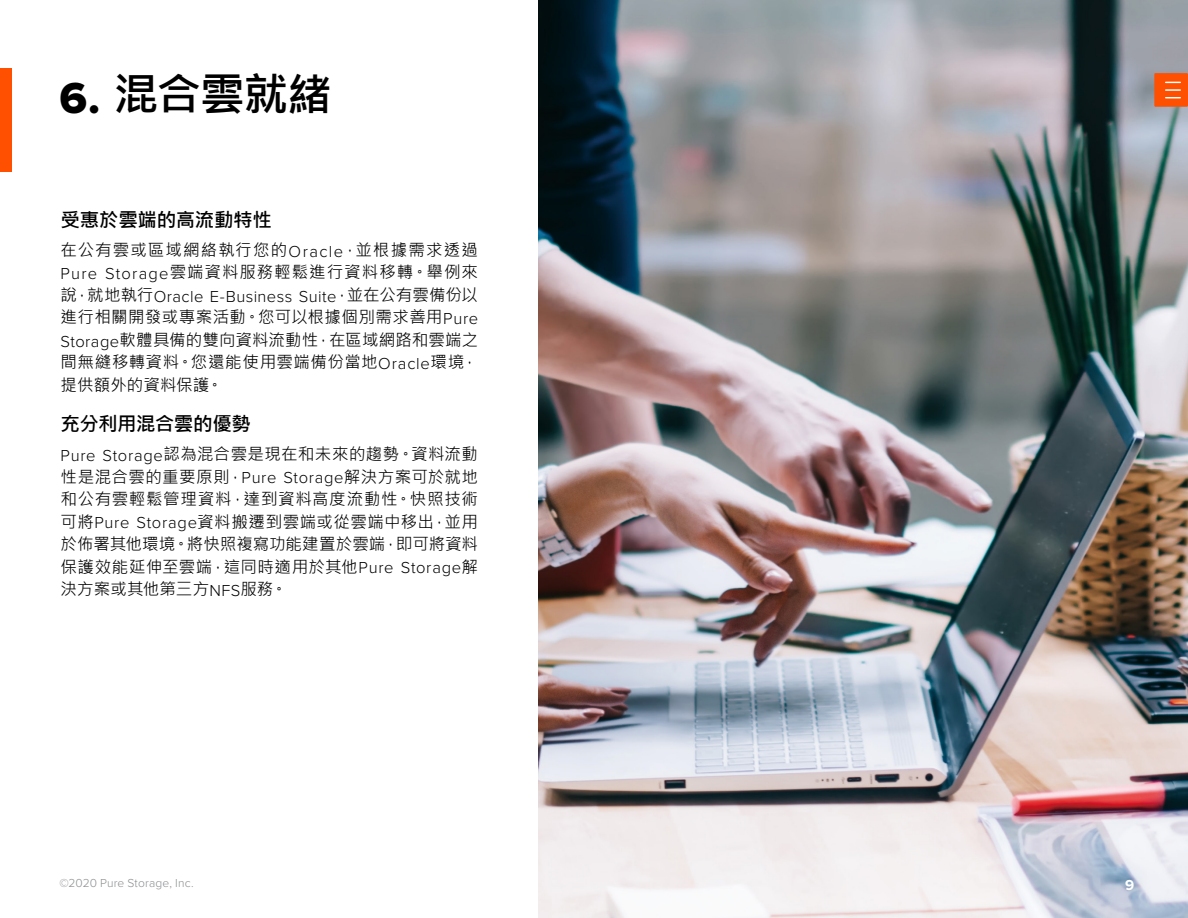
<style>
.page{position:relative;width:1188px;height:918px;background:#fff}
.page>*{position:absolute;margin:0;border:0;box-sizing:border-box;transform-origin:0 0}
.Heading_2{font:700 45px "Microsoft Jheng Hei";letter-spacing:-.03em;color:#000}
.Heading_3{font:700 19.5px "Microsoft Jheng Hei";letter-spacing:-.02em;color:#000}
.Body_text_11pt{font:16.5px/22.5px "Microsoft Jheng Hei";letter-spacing:.01em;color:#000;text-align:justify}
.t1{font:700 15px "Proxima Nova";color:#fff}
.t2{font:300 12px "Proxima Nova";letter-spacing:.015em;color:#8b8d90}
.s1{font-family:"Proxima Nova Extrabld";font-weight:400}
.s2{font-family:"Proxima Nova";font-weight:300}
</style>
<div class="page">
<img style="left:538px;top:0;width:650px;height:918px">
<div style="left:0;top:68px;width:12px;height:104px;background:#fe5000"></div>
<div style="left:1154px;top:73px;width:34px;height:34px;background:#fe5000"></div>
<svg style="left:1166px;top:82px;width:14px;height:1px"></svg>
<svg style="left:1166px;top:89px;width:14px;height:2px"></svg>
<svg style="left:1166px;top:97px;width:14px;height:1px"></svg>
<p class="Heading_2" style="left:60px;top:67px;width:274px"><span class="s1">6.</span> 混合雲就緒</p>
<p class="Heading_3" style="left:61px;top:207px;width:213px">受惠於雲端的高流動特性</p>
<p class="Body_text_11pt" style="left:61px;top:239px;width:419px">在公有雲或區域網絡執行您的<span class="s2">Oracle</span>，並根據需求透過<span class="s2">Pure Storage</span>雲端資料服務輕鬆進行資料移轉。舉例來說，就地執行<span class="s2">Oracle E-Business Suite</span>，並在公有雲備份以進行相關開發或專案活動。您可以根據個別需求善用<span class="s2">Pure Storage</span>軟體具備的雙向資料流動性，在區域網路和雲端之間無縫移轉資料。您還能使用雲端備份當地<span class="s2">Oracle</span>環境，提供額外的資料保護。</p>
<p class="Heading_3" style="left:61px;top:412px;width:192px">充分利用混合雲的優勢</p>
<p class="Body_text_11pt" style="left:61px;top:443px;width:419px"><span class="s2">Pure Storage</span>認為混合雲是現在和未來的趨勢。資料流動性是混合雲的重要原則，<span class="s2">Pure Storage</span>解決方案可於就地和公有雲輕鬆管理資料，達到資料高度流動性。快照技術可將<span class="s2">Pure Storage</span>資料搬遷到雲端或從雲端中移出，並用於佈署其他環境。將快照複寫功能建置於雲端，即可將資料保護效能延伸至雲端，這同時適用於其他<span class="s2">Pure Storage</span>解決方案或其他第三方<span class="s2">NFS</span>服務。</p>
<p class="t2" style="left:59px;top:876px;width:136px">©2020 Pure Storage, Inc.</p>
<p class="t1" style="left:1125px;top:876px;width:11px">9</p>
</div>
